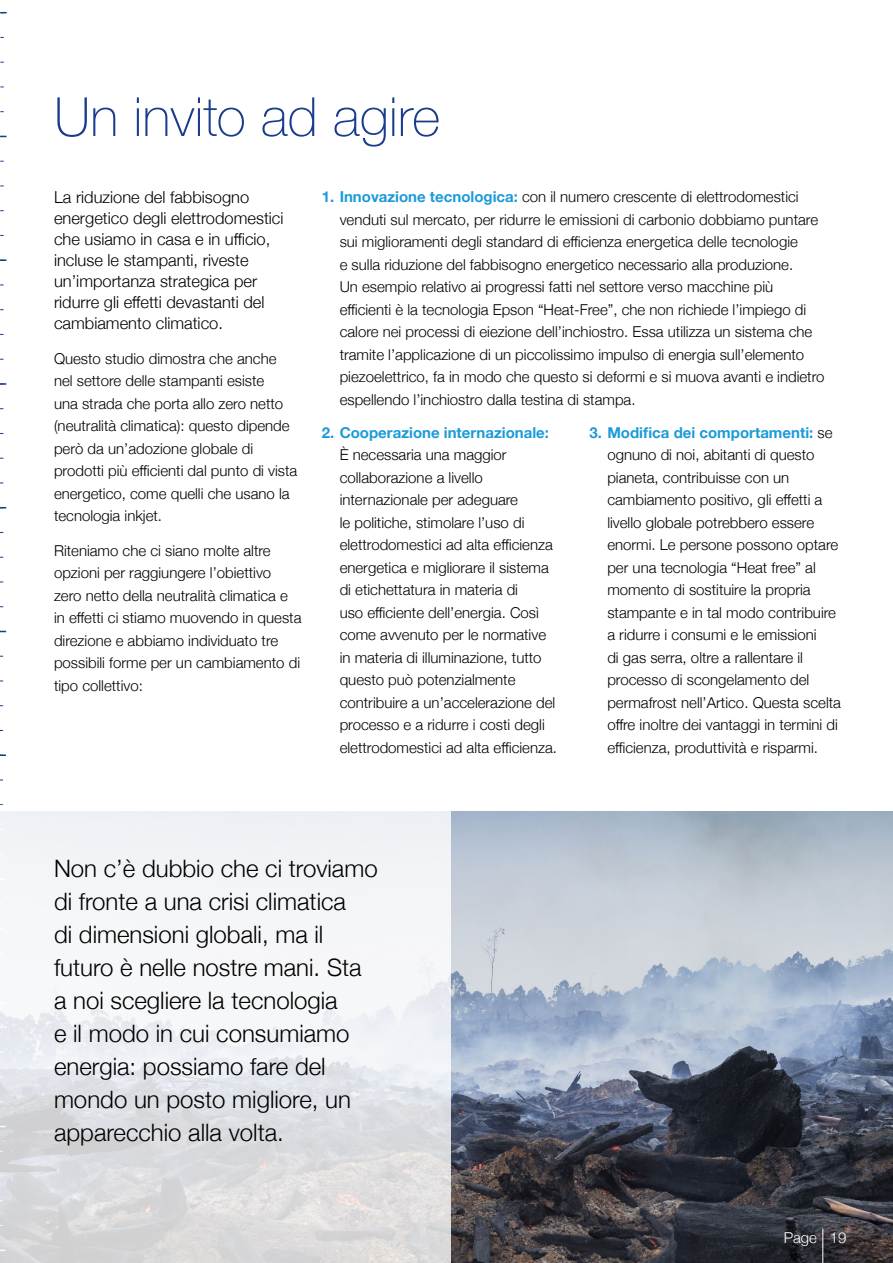
<style>
.page{position:relative;width:893px;height:1263px;background:#fff}
.page>*{position:absolute;margin:0;border:0;box-sizing:border-box;transform-origin:0 0}
.t1{font:100 54px "Helvetica Neue";color:#1a3c8d}
.t2{font:300 24px/33px "Helvetica Neue";color:#000}
.t3{font:300 16.5px/21px "Helvetica Neue";color:#000}
.t4{font:300 15px/22.5px "Helvetica Neue";color:#000}
.t5{font:700 15px "Helvetica Neue";color:#1c9bd8}
.t6{font:300 15px "Helvetica Neue";color:#fff}
.s1{font-weight:700;color:#1c9bd8}
</style>
<div class="page">
<img style="left:450px;top:811px;width:443px;height:452px">
<svg style="left:0;top:805px;width:450px;height:458px;fill:#eef1f5"></svg>
<svg style="left:0;top:1249px;width:6px;height:2px"></svg>
<svg style="left:0;top:878px;width:6px;height:2px"></svg>
<svg style="left:0;top:754px;width:6px;height:2px"></svg>
<svg style="left:0;top:383px;width:6px;height:2px"></svg>
<svg style="left:0;top:259px;width:6px;height:2px"></svg>
<hr style="left:822px;top:1228px;width:1px;height:35px;background:#fff">
<h1 class="t1" style="left:54px;top:76px;width:388px">Un invito ad agire</h1>
<p class="t3" style="left:54px;top:186px;width:231px">La riduzione del fabbisogno energetico degli elettrodomestici che usiamo in casa e in ufficio, incluse le stampanti, riveste un’importanza strategica per ridurre gli effetti devastanti del cambiamento climatico.</p>
<p class="t4" style="left:54px;top:346px;width:245px">Questo studio dimostra che anche nel settore delle stampanti esiste<br>una strada che porta allo zero netto (neutralità climatica): questo dipende però da un’adozione globale di prodotti più efficienti dal punto di vista energetico, come quelli che usano la tecnologia inkjet.</p>
<p class="t4" style="left:54px;top:538px;width:249px">Riteniamo che ci siano molte altre opzioni per raggiungere l’obiettivo zero netto della neutralità climatica e in effetti ci stiamo muovendo in questa direzione e abbiamo individuato tre possibili forme per un cambiamento di tipo collettivo:</p>
<p class="t4" style="left:340px;top:184px;width:486px;text-indent:-18px"><span class="s1">1. Innovazione tecnologica:</span> con il numero crescente di elettrodomestici venduti sul mercato, per ridurre le emissioni di carbonio dobbiamo puntare sui miglioramenti degli standard di efficienza energetica delle tecnologie<br>e sulla riduzione del fabbisogno energetico necessario alla produzione.<br>Un esempio relativo ai progressi fatti nel settore verso macchine più efficienti è la tecnologia Epson “Heat-Free”, che non richiede l’impiego di calore nei processi di eiezione dell’inchiostro. Essa utilizza un sistema che tramite l’applicazione di un piccolissimo impulso di energia sull’elemento piezoelettrico, fa in modo che questo si deformi e si muova avanti e indietro espellendo l’inchiostro dalla testina di stampa.</p>
<p class="t5" style="left:322px;top:420px;width:229px">2. Cooperazione internazionale:</p>
<p class="t4" style="left:340px;top:442px;width:219px">È necessaria una maggior collaborazione a livello internazionale per adeguare<br>le politiche, stimolare l’uso di elettrodomestici ad alta efficienza energetica e migliorare il sistema di etichettatura in materia di<br>uso efficiente dell’energia. Così come avvenuto per le normative in materia di illuminazione, tutto questo può potenzialmente contribuire a un’accelerazione del processo e a ridurre i costi degli elettrodomestici ad alta efficienza.</p>
<p class="t4" style="left:607px;top:420px;width:235px;text-indent:-18px"><span class="s1">3. Modifica dei comportamenti:</span> se ognuno di noi, abitanti di questo pianeta, contribuisse con un cambiamento positivo, gli effetti a livello globale potrebbero essere enormi. Le persone possono optare per una tecnologia “Heat free” al momento di sostituire la propria stampante e in tal modo contribuire a ridurre i consumi e le emissioni<br>di gas serra, oltre a rallentare il processo di scongelamento del permafrost nell’Artico. Questa scelta offre inoltre dei vantaggi in termini di efficienza, produttività e risparmi.</p>
<p class="t2" style="left:54px;top:850px;width:325px">Non c’è dubbio che ci troviamo di fronte a una crisi climatica<br>di dimensioni globali, ma il futuro è nelle nostre mani. Sta a noi scegliere la tecnologia<br>e il modo in cui consumiamo energia: possiamo fare del mondo un posto migliore, un apparecchio alla volta.</p>
<p class="t6" style="left:784px;top:1225px;width:64px">Page 19</p>
</div>
